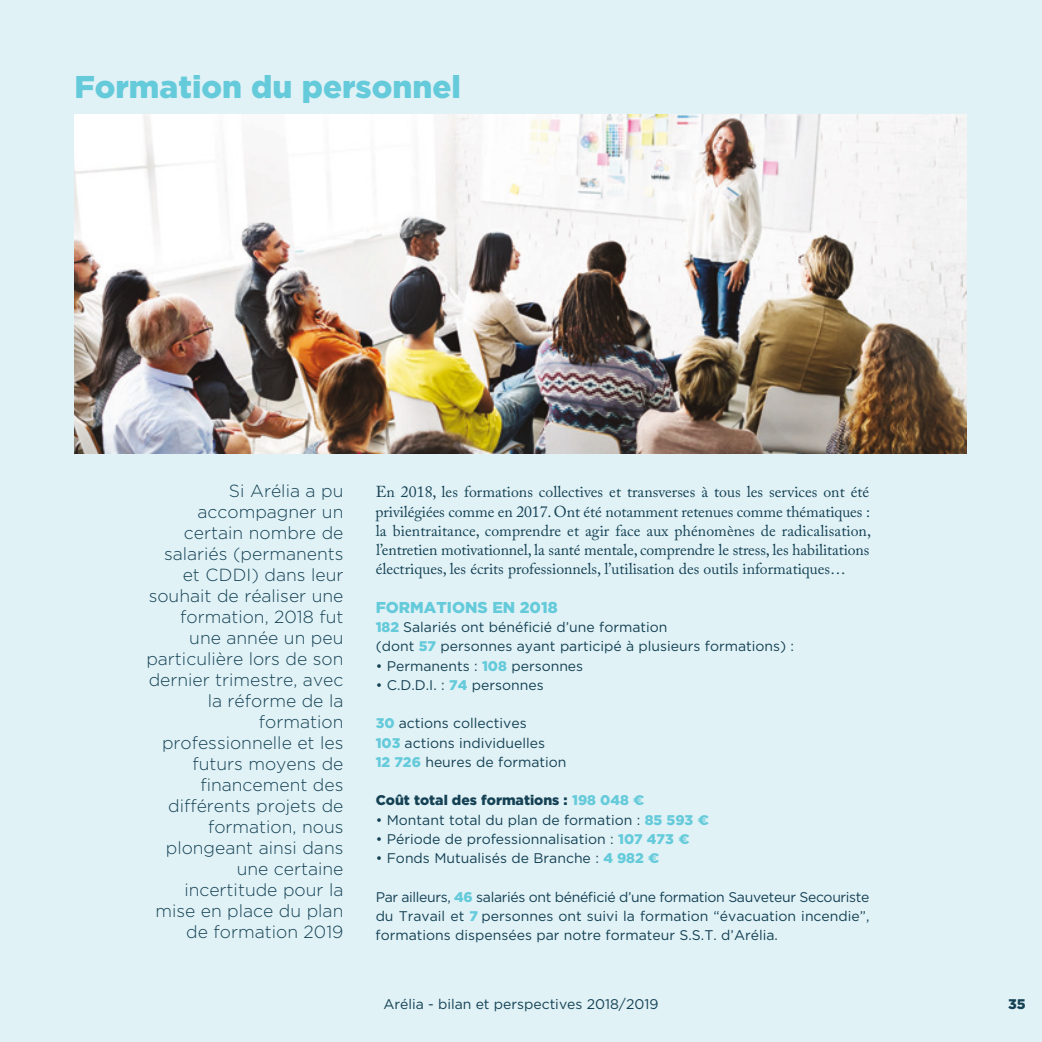
<style>
.page{position:relative;width:1042px;height:1042px;background:#e0f2f6}
.page>*{position:absolute;margin:0;border:0;box-sizing:border-box;transform-origin:0 0}
.t1{font:900 31.5px "Gotham";color:#65cada}
.t2{font:300 17.5px/21px "Gotham";color:#154154;text-align:right}
.t3{font:15.75px/19.2px "Adobe Caslon Pro";color:#154154;text-align:justify}
.t4{font:900 15.75px "Gotham";color:#65cada}
.t5{font:14px/19.2px "Gotham";color:#154154}
.t6{font:900 14px "Gotham";color:#154154}
.s1{font-weight:900;color:#65cada}
.s2{color:#65cada}
.s3{font-family:"Montserrat";font-weight:700;color:#65cada}
</style>
<div class="page">
<img style="left:74px;top:115px;width:893px;height:339px">
<h1 class="t1" style="left:74px;top:68px;width:388px">Formation du personnel</h1>
<p class="t2" style="left:146px;top:480px;width:199px">Si Arélia a pu accompagner un certain nombre de salariés (permanents et CddI) dans leur souhait de réaliser une formation, 2018 fut une année un peu particulière lors de son dernier trimestre, avec la réforme de la formation professionnelle et les futurs moyens de financement des différents projets de formation, nous plongeant ainsi dans une certaine incertitude pour la mise en place du plan de formation 2019</p>
<p class="t3" style="left:375px;top:484px;width:497px">En 2018, les formations collectives et transverses à tous les services ont été privilégiées comme en 2017. Ont été notamment retenues comme thématiques : la bientraitance, comprendre et agir face aux phénomènes de radicalisation, l’entretien motivationnel, la santé mentale, comprendre le stress, les habilitations électriques, les écrits professionnels, l’utilisation des outils informatiques…</p>
<p class="t4" style="left:376px;top:598px;width:184px">FORMAtIOnS En 2018</p>
<p class="t5" style="left:376px;top:617px;width:420px"><span class="s1">182</span> salariés ont bénéficié d’une formation<br>(dont <span class="s1">57</span> personnes ayant participé à plusieurs formations) :</p>
<p class="t5" style="left:376px;top:656px;width:209px">• permanents : <span class="s1">108</span> personnes</p>
<p class="t5" style="left:376px;top:675px;width:169px">• c.D.D.i. : <span class="s1">74</span> personnes</p>
<p class="t5" style="left:376px;top:713px;width:192px"><span class="s1">30</span> actions collectives<br><span class="s1">103</span> actions individuelles<br><span class="s1">12 726</span> heures de formation</p>
<p class="t6" style="left:376px;top:792px;width:270px">Coût total des formations : <span class="s2">198 048</span> <span class="s3">€</span></p>
<p class="t5" style="left:376px;top:810px;width:334px">• Montant total du plan de formation : <span class="s1">85 593</span> <span class="s3">€</span></p>
<p class="t5" style="left:376px;top:829px;width:315px">• période de professionnalisation : <span class="s1">107 473</span> <span class="s3">€</span></p>
<p class="t5" style="left:376px;top:848px;width:285px">• Fonds Mutualisés de Branche : <span class="s1">4 982</span> <span class="s3">€</span></p>
<p class="t5" style="left:376px;top:887px;width:495px;text-align:justify">par ailleurs, <span class="s1">46</span> salariés ont bénéficié d’une formation sauveteur secouriste du travail et <span class="s1">7</span> personnes ont suivi la formation “évacuation incendie”, formations dispensées par notre formateur s.s.t. d’arélia.</p>
<p class="t5" style="left:383px;top:994px;width:276px">arélia - bilan et perspectives 2018/2019</p>
<p class="t6" style="left:1008px;top:995px;width:19px">35</p>
</div>
